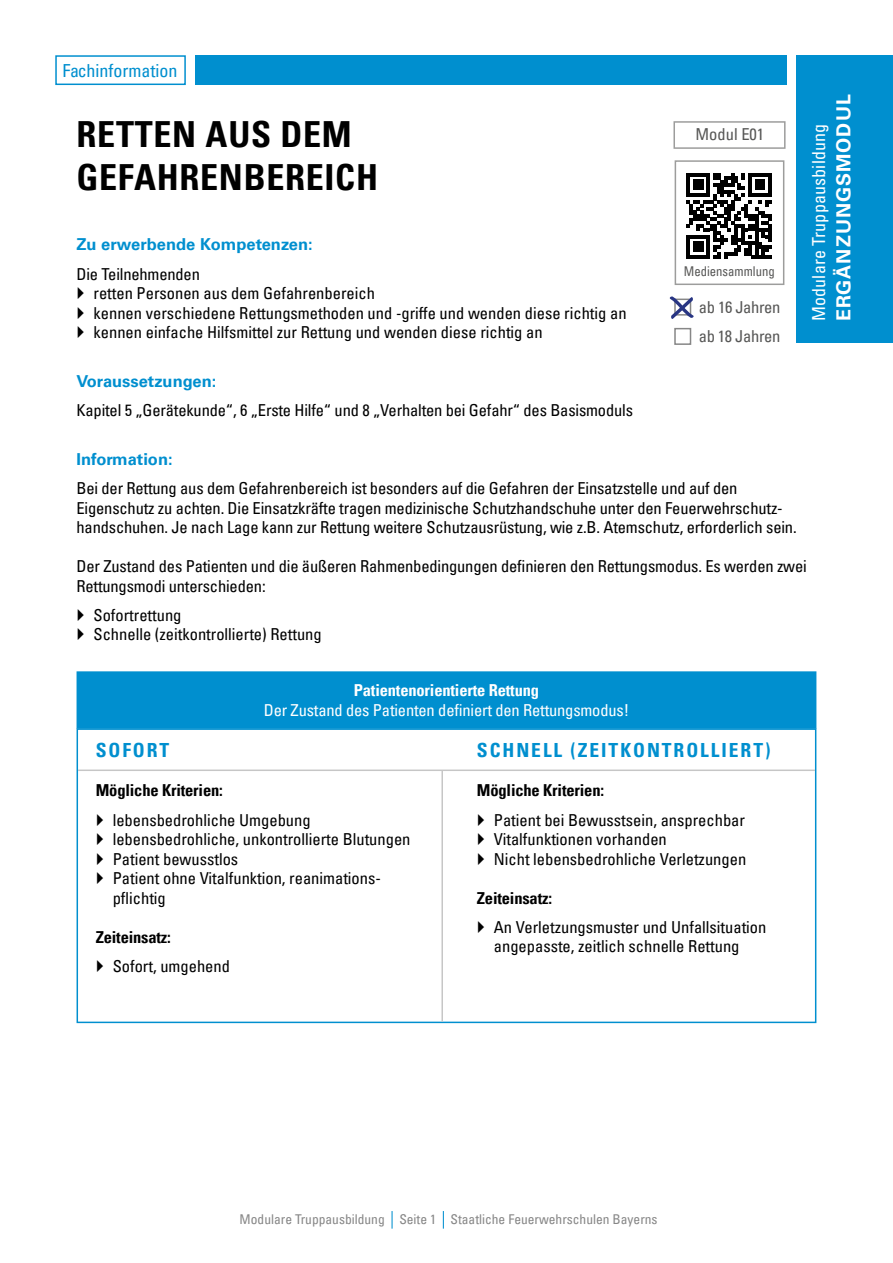
<style>
.page{position:relative;width:893px;height:1263px;background:#fff}
.page>*{position:absolute;margin:0;border:0;box-sizing:border-box;transform-origin:0 0}
.t1{font:700 condensed 36px/43.2px "Univers LT Pro";letter-spacing:.02em;color:#000}
.t2{font:700 condensed 19.5px "Univers LT Pro";letter-spacing:.1em;color:#008fcf}
.t3{font:700 19.5px "Univers LT Pro 65";letter-spacing:.05em;color:#fff}
.t4{font:condensed 18px "Univers LT Pro";letter-spacing:.01em;color:#fff}
.t5{font:condensed 18px "Univers LT Pro";color:#008fcf}
.t6{font:condensed 16.5px/19.5px "Univers LT Pro";color:#000}
.t7{font:700 condensed 16.5px "Univers LT Pro";letter-spacing:-.01em;color:#000}
.t8{font:700 16.5px "Univers LT Pro 65";color:#008fcf}
.t9{font:condensed 16.5px "Univers LT Pro";letter-spacing:-.01em;color:#fff}
.t10{font:700 condensed 16.5px "Univers LT Pro";letter-spacing:-.01em;color:#fff}
.t11{font:condensed 16.5px "Univers LT Pro";letter-spacing:-.02em;color:#575756}
.t12{font:condensed 16.5px "Univers LT Pro";color:#575756}
.t13{font:condensed 13.5px "Univers LT Pro";color:#878787}
.t14{font:condensed 13.5px "Univers LT Pro";color:#575756;scale:.94 1}
</style>
<div class="page">
<svg style="left:392px;top:1211px;width:1px;height:17px"></svg>
<svg style="left:443px;top:1211px;width:1px;height:17px"></svg>
<div style="left:55px;top:55px;width:131px;height:30px;border:2px solid #008fcf"></div>
<div style="left:77px;top:728px;width:739px;height:295px;background:#fff;border:2px solid #008fcf"></div>
<div style="left:195px;top:55px;width:592px;height:30px;background:#008fcf"></div>
<div style="left:77px;top:672px;width:739px;height:56px;background:#008fcf"></div>
<div style="left:77px;top:671px;width:739px;height:58px;border:2px solid #008fcf"></div>
<hr style="left:441px;top:771px;width:2px;height:250px;background:#c6c6c6">
<hr style="left:78px;top:769px;width:737px;height:2px;background:#c6c6c6">
<div style="left:796px;top:55px;width:97px;height:287px;background:#008fcf"></div>
<svg style="left:686px;top:173px;width:86px;height:86px"></svg>
<div style="left:675px;top:160px;width:109px;height:125px;border:2px solid #9d9d9c"></div>
<div style="left:673px;top:121px;width:112px;height:28px;border:2px solid #9d9d9c"></div>
<div style="left:674px;top:328px;width:17px;height:17px;border:2px solid #878787"></div>
<svg style="left:669px;top:296px;width:25px;height:23px"></svg>
<p class="t5" style="left:62px;top:59px;width:117px">Fachinformation</p>
<p class="t3" style="left:830px;top:321px;width:228px;rotate:-90deg">ERGÄNZUNGSMODUL</p>
<h1 class="t1" style="left:77px;top:112px;width:303px">RETTEN AUS DEM<br>GEFAHRENBEREICH</h1>
<p class="t4" style="left:807px;top:321px;width:199px;rotate:-90deg">Modulare Truppausbildung</p>
<p class="t12" style="left:695px;top:124px;width:70px">Modul E01</p>
<p class="t8" style="left:77px;top:233px;width:238px">Zu erwerbende Kompetenzen:</p>
<p class="t6" style="left:94px;top:263px;width:535px;text-indent:-17px">Die Teilnehmenden<br>retten Personen aus dem Gefahrenbereich<br>kennen verschiedene Rettungsmethoden und -griffe und wenden diese richtig an kennen einfache Hilfsmittel zur Rettung und wenden diese richtig an</p>
<p class="t8" style="left:77px;top:369px;width:141px">Voraussetzungen:</p>
<p class="t6" style="left:77px;top:400px;width:558px">Kapitel 5 „Gerätekunde“, 6 „Erste Hilfe“ und 8 „Verhalten bei Gefahr“ des Basismoduls</p>
<p class="t8" style="left:77px;top:447px;width:98px">Information:</p>
<p class="t6" style="left:77px;top:478px;width:722px">Bei der Rettung aus dem Gefahrenbereich ist besonders auf die Gefahren der Einsatzstelle und auf den<br>Eigenschutz zu achten. Die Einsatzkräfte tragen medizinische Schutzhandschuhe unter den Feuerwehrschutz&shy;handschuhen. Je nach Lage kann zur Rettung weitere Schutzausrüstung, wie z.B. Atemschutz, erforderlich sein.</p>
<p class="t6" style="left:77px;top:556px;width:732px">Der Zustand des Patienten und die äußeren Rahmenbedingungen definieren den Rettungsmodus. Es werden zwei<br>Rettungsmodi unterschieden:</p>
<p class="t6" style="left:94px;top:605px;width:230px">Sofortrettung<br>Schnelle (zeitkontrollierte) Rettung</p>
<p class="t14" style="left:684px;top:262px;width:98px">Mediensammlung</p>
<p class="t11" style="left:699px;top:296px;width:83px">ab 16 Jahren</p>
<p class="t11" style="left:699px;top:326px;width:83px">ab 18 Jahren</p>
<p class="t10" style="left:354px;top:680px;width:187px">Patientenorientierte Rettung</p>
<p class="t9" style="left:264px;top:700px;width:367px">Der Zustand des Patienten definiert den Rettungsmodus!</p>
<p class="t2" style="left:96px;top:738px;width:75px">SOFORT</p>
<p class="t7" style="left:96px;top:780px;width:129px">Mögliche Kriterien:</p>
<p class="t6" style="left:113px;top:809px;width:299px">lebensbedrohliche Umgebung lebensbedrohliche, unkontrollierte Blutungen<br>Patient bewusstlos<br>Patient ohne Vitalfunktion, reanimations&shy;pflichtig</p>
<p class="t7" style="left:96px;top:927px;width:77px">Zeiteinsatz:</p>
<p class="t6" style="left:113px;top:956px;width:119px">Sofort, umgehend</p>
<p class="t2" style="left:477px;top:738px;width:295px">SCHNELL (ZEITKONTROLLIERT)</p>
<p class="t7" style="left:477px;top:780px;width:129px">Mögliche Kriterien:</p>
<p class="t6" style="left:494px;top:809px;width:254px">Patient bei Bewusstsein, ansprechbar<br>Vitalfunktionen vorhanden<br>Nicht lebensbedrohliche Verletzungen</p>
<p class="t7" style="left:477px;top:888px;width:77px">Zeiteinsatz:</p>
<p class="t6" style="left:494px;top:917px;width:274px">An Verletzungsmuster und Unfallsituation angepasste, zeitlich schnelle Rettung</p>
<p class="t13" style="left:240px;top:1211px;width:419px">Modulare Truppausbildung Seite 1 Staatliche Feuerwehrschulen Bayerns</p>
</div>
